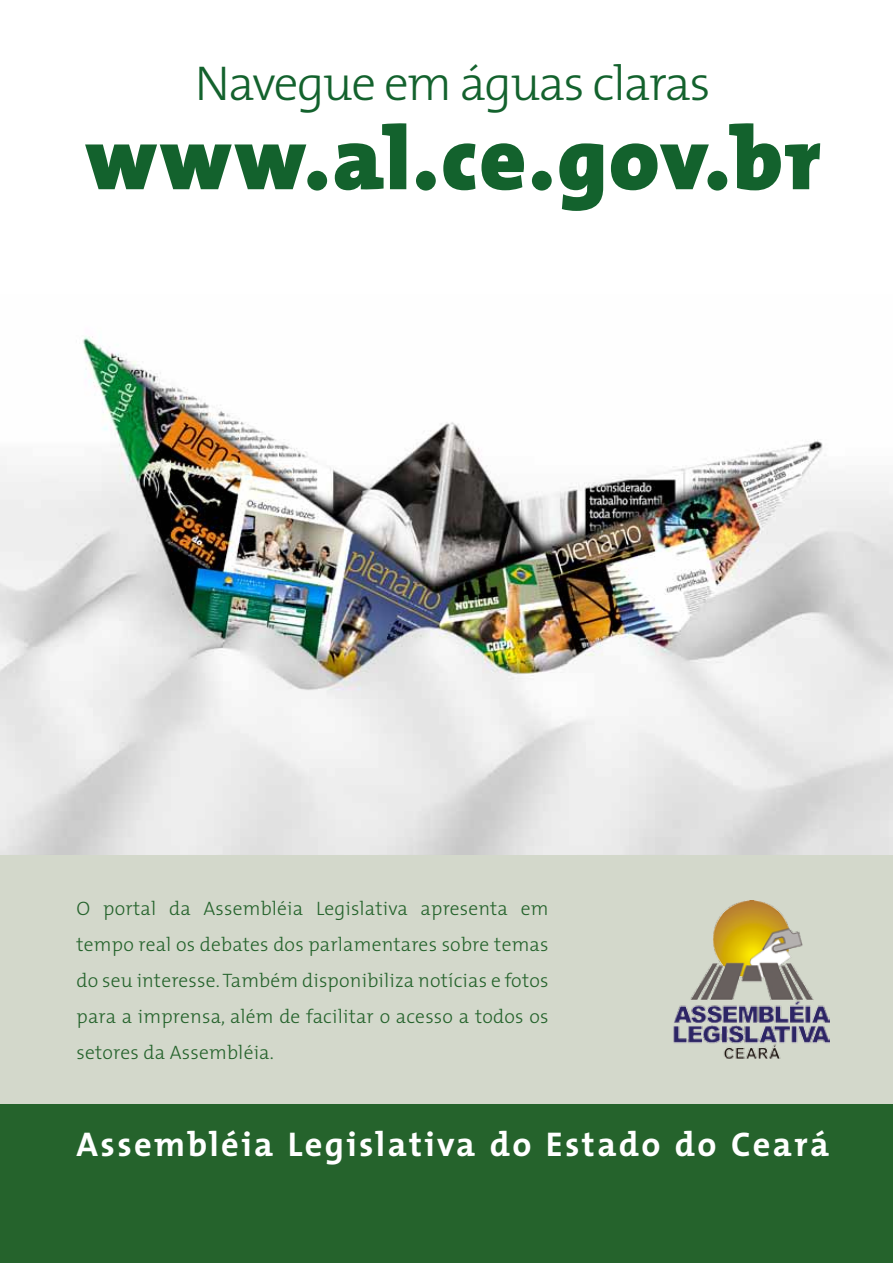
<style>
.page{position:relative;width:893px;height:1263px;background:#fff}
.page>*{position:absolute;margin:0;border:0;box-sizing:border-box;transform-origin:0 0}
.t1{font:800 90px "T Mix";letter-spacing:.02em;color:#13622d}
.t2{font:300 49.2px "T Mix";letter-spacing:-.03em;color:#13622d}
.t3{font:700 34.5px "T Mix";letter-spacing:.07em;color:#fff}
.t4{font:300 19.5px/36px "T Mix";letter-spacing:.01em;color:#25632c;text-align:justify}
</style>
<div class="page">
<img style="left:0;top:336px;width:893px;height:519px">
<div style="left:0;top:855px;width:893px;height:249px;background:#d3d8cb"></div>
<div style="left:0;top:1104px;width:893px;height:159px;background:#25632c"></div>
<img style="left:673px;top:900px;width:156px;height:158px">
<h2 class="t2" style="left:195px;top:43px;width:517px">Navegue em águas claras</h2>
<h1 class="t1" style="left:85px;top:83px;width:737px">www.al.ce.gov.br</h1>
<p class="t4" style="left:77px;top:889px;width:474px">O portal da Assembléia Legislativa apresenta em tempo real os debates dos parlamentares sobre temas do seu interesse. Também disponibiliza notícias e fotos para a imprensa, além de facilitar o acesso a todos os setores da Assembléia.</p>
<h3 class="t3" style="left:77px;top:1116px;width:754px">Assembléia Legislativa do Estado do Ceará</h3>
</div>
